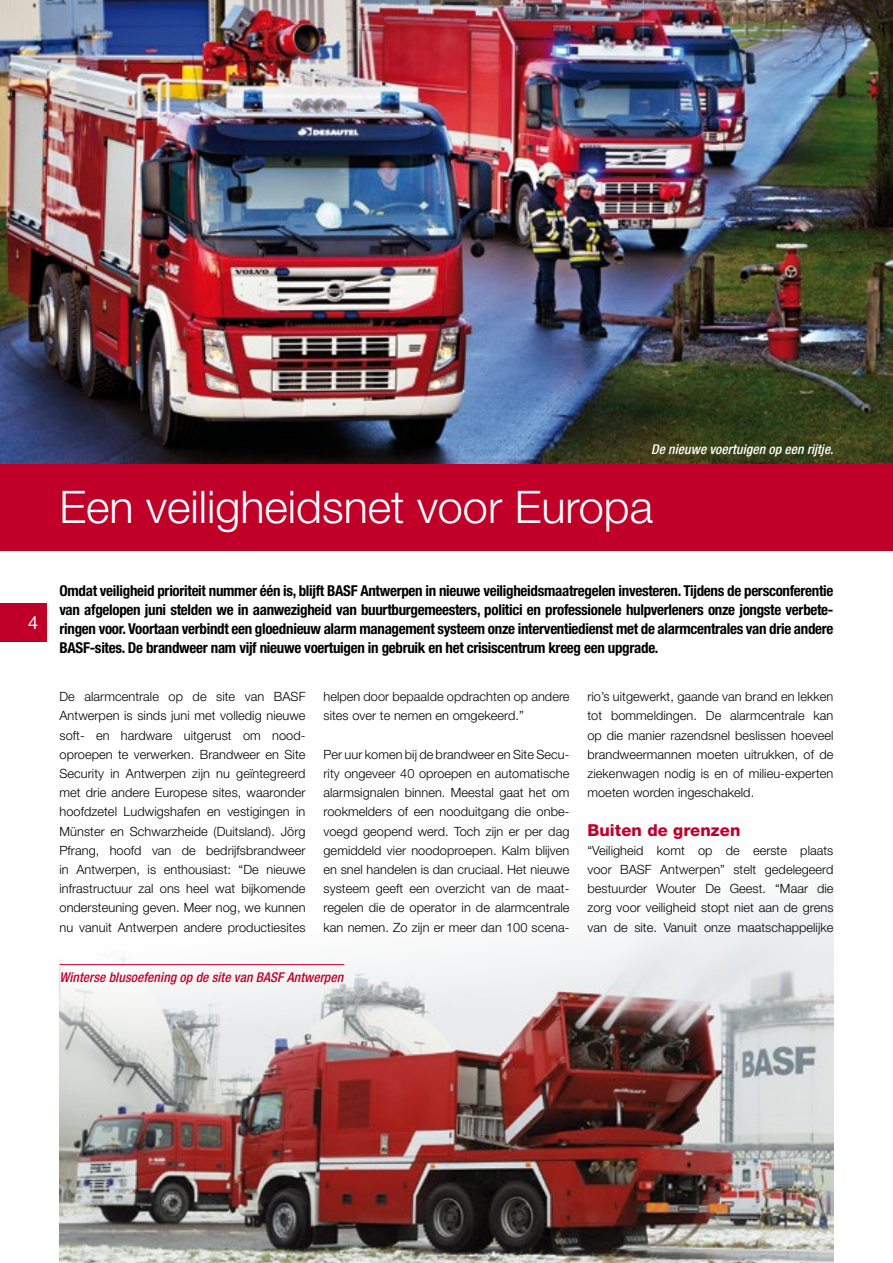
<style>
.page{position:relative;width:893px;height:1263px;background:#fff}
.page>*{position:absolute;margin:0;border:0;box-sizing:border-box;transform-origin:0 0}
.t1{font:300 45px "Helvetica Neue LT Std";color:#fff}
.t2{font:18px "Helvetica Neue LT Std";color:#fff}
.t3{font:800 16.5px "Helvetica Neue LT Std";letter-spacing:.005em;color:#c1002a}
.t4{font:700 condensed 15px/19.2px "Helvetica Neue LT Std";letter-spacing:-.02em;color:#000;text-align:justify}
.t5{font:italic 500 condensed 13.5px "Helvetica Neue LT Std";letter-spacing:.005em;color:#c1002a}
.t6{font:italic 500 condensed 13.5px "Helvetica Neue LT Std";letter-spacing:.005em;color:#fff}
.t7{font:300 12.75px/19.2px "Helvetica Neue LT Std";letter-spacing:.005em;color:#000;text-align:justify}
</style>
<div class="page">
<img style="left:60px;top:893px;width:773px;height:370px">
<div style="left:0;top:604px;width:47px;height:38px;background:#c1002a"></div>
<img style="left:0;top:0;width:893px;height:465px">
<div style="left:0;top:465px;width:893px;height:86px;background:#c1002a"></div>
<hr style="left:60px;top:964px;width:284px;height:1px;background:#c1002a">
<h2 class="t2" style="left:28px;top:612px;width:12px">4</h2>
<p class="t6" style="left:651px;top:441px;width:184px">De nieuwe voertuigen op een rijtje.</p>
<h1 class="t1" style="left:60px;top:479px;width:595px">Een veiligheidsnet voor Europa</h1>
<p class="t4" style="left:60px;top:580px;width:775px">Omdat veiligheid prioriteit nummer één is, blijft BASF Antwerpen in nieuwe veiligheidsmaatregelen investeren. Tijdens de persconferentie van afgelopen juni stelden we in aanwezigheid van buurtburgemeesters, politici en professionele hulpverleners onze jongste verbete&shy;ringen voor. Voortaan verbindt een gloednieuw alarm management systeem onze interventiedienst met de alarmcentrales van drie andere BASF-sites. De brandweer nam vijf nieuwe voertuigen in gebruik en het crisiscentrum kreeg een upgrade.</p>
<p class="t7" style="left:60px;top:687px;width:247px">De alarmcentrale op de site van BASF Antwerpen is sinds juni met volledig nieuwe soft- en hardware uitgerust om nood&shy;oproepen te verwerken. Brandweer en Site Security in Antwerpen zijn nu geïntegreerd met drie andere Europese sites, waaronder hoofdzetel Ludwigshafen en vestigingen in Münster en Schwarzheide (Duitsland). Jörg Pfrang, hoofd van de bedrijfsbrandweer in Antwerpen, is enthousiast: “De nieuwe infrastructuur zal ons heel wat bijkomende ondersteuning geven. Meer nog, we kunnen nu vanuit Antwerpen andere productiesites</p>
<p class="t7" style="left:323px;top:687px;width:247px">helpen door bepaalde opdrachten op andere sites over te nemen en omgekeerd.”</p>
<p class="t7" style="left:323px;top:744px;width:247px">Per uur komen bij de brandweer en Site Secu&shy;rity ongeveer 40 oproepen en automatische alarmsignalen binnen. Meestal gaat het om rookmelders of een nooduitgang die onbe&shy;voegd geopend werd. Toch zijn er per dag gemiddeld vier noodoproepen. Kalm blijven en snel handelen is dan cruciaal. Het nieuwe systeem geeft een overzicht van de maat&shy;regelen die de operator in de alarmcentrale kan nemen. Zo zijn er meer dan 100 scena-</p>
<p class="t5" style="left:60px;top:969px;width:285px">Winterse blusoefening op de site van BASF Antwerpen</p>
<p class="t7" style="left:587px;top:687px;width:247px">rio’s uitgewerkt, gaande van brand en lekken tot bommeldingen. De alarmcentrale kan op die manier razendsnel beslissen hoeveel brandweermannen moeten uitrukken, of de ziekenwagen nodig is en of milieu-experten moeten worden ingeschakeld.</p>
<p class="t3" style="left:587px;top:820px;width:154px">Buiten de grenzen</p>
<p class="t7" style="left:587px;top:840px;width:247px">“Veiligheid komt op de eerste plaats voor BASF Antwerpen” stelt gedelegeerd bestuurder Wouter De Geest. “Maar die zorg voor veiligheid stopt niet aan de grens van de site. Vanuit onze maatschappelijke</p>
</div>
